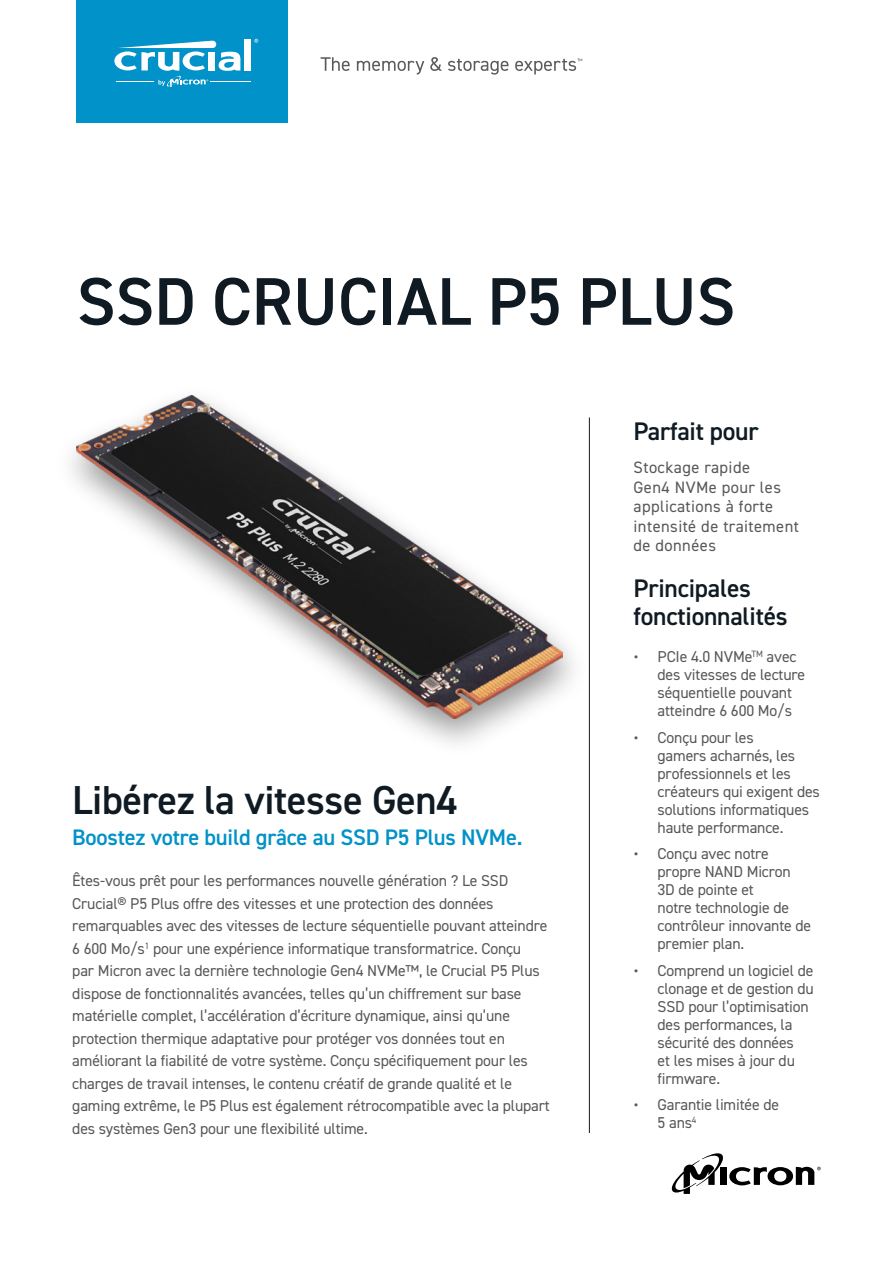
<style>
.page{position:relative;width:893px;height:1263px;background:#fff}
.page>*{position:absolute;margin:0;border:0;box-sizing:border-box;transform-origin:0 0}
.t1{font:600 67.5px "DIN2014";color:#0f1a23}
.t2{font:600 40.5px "DIN2014";letter-spacing:-.01em;color:#0f1a23}
.t3{font:600 25.5px/28.5px "DIN2014";letter-spacing:-.01em;color:#0f1a23}
.t4{font:600 22.5px "DIN2014";letter-spacing:-.01em;color:#0092c8}
.t5{font:16.5px/19.5px "DIN2014";letter-spacing:.025em;color:#58585a}
.t6{font:15.75px/18px "DIN2014";letter-spacing:-.01em;color:#58585a}
.s1{font-size:18px}
</style>
<div class="page">
<div style="left:77px;top:0;width:211px;height:122px;background:#0092c8"></div>
<hr style="left:211px;top:82px;width:40px;height:1px;background:#fff">
<div style="left:245px;top:39px;width:6px;height:32px;background:#fff"></div>
<svg style="left:114px;top:41px;width:126px;height:46px"></svg>
<svg style="left:254px;top:39px;width:4px;height:4px"></svg>
<svg style="left:321px;top:57px;width:29px;height:14px"></svg>
<svg style="left:357px;top:61px;width:67px;height:13px"></svg>
<svg style="left:430px;top:57px;width:12px;height:14px"></svg>
<svg style="left:448px;top:59px;width:60px;height:16px"></svg>
<svg style="left:515px;top:59px;width:67px;height:15px"></svg>
<svg style="left:672px;top:1153px;width:149px;height:41px"></svg>
<hr style="left:589px;top:417px;width:1px;height:716px;background:#0f1a23">
<div style="left:53px;top:384px;width:538px;height:374px;background:#fff"></div>
<img style="left:77px;top:396px;width:486px;height:322px">
<h1 class="t1" style="left:77px;top:257px;width:660px">SSD CRUCIAL P5 PLUS</h1>
<h2 class="t2" style="left:72px;top:773px;width:387px">Libérez la vitesse Gen4</h2>
<h3 class="t4" style="left:72px;top:822px;width:452px">Boostez votre build grâce au SSD P5 Plus NVMe.</h3>
<p class="t6" style="left:72px;top:869px;width:479px;line-height:22.5px">Êtes-vous prêt pour les performances nouvelle génération ? Le SSD Crucial® P5 Plus offre des vitesses et une protection des données remarquables avec des vitesses de lecture séquentielle pouvant atteindre 6 600 Mo/s<sup>1</sup> pour une expérience informatique transformatrice. Conçu<br>par Micron avec la dernière technologie Gen4 NVMe™, le Crucial P5 Plus dispose de fonctionnalités avancées, telles qu’un chiffrement sur base matérielle complet, l’accélération d’écriture dynamique, ainsi qu’une protection thermique adaptative pour protéger vos données tout en améliorant la fiabilité de votre système. Conçu spécifiquement pour les charges de travail intenses, le contenu créatif de grande qualité et le gaming extrême, le P5 Plus est également rétrocompatible avec la plupart des systèmes Gen3 pour une flexibilité ultime.</p>
<h3 class="t3" style="left:634px;top:417px;width:127px">Parfait pour</h3>
<p class="t5" style="left:634px;top:457px;width:167px">Stockage rapide<br>Gen4 NVMe pour les applications à forte intensité de traitement de données</p>
<h3 class="t3" style="left:634px;top:573px;width:156px">Principales fonctionnalités</h3>
<p class="t6" style="left:658px;top:647px;width:149px;text-indent:-24px"><span class="s1">•</span> PCIe 4.0 NVMe<sup>TM</sup> avec des vitesses de lecture séquentielle pouvant atteindre 6 600 Mo/s</p>
<p class="t6" style="left:658px;top:728px;width:164px;text-indent:-24px"><span class="s1">•</span> Conçu pour les<br>gamers acharnés, les professionnels et les créateurs qui exigent des solutions informatiques haute performance.</p>
<p class="t6" style="left:658px;top:844px;width:155px;text-indent:-24px"><span class="s1">•</span> Conçu avec notre propre NAND Micron<br>3D de pointe et<br>notre technologie de contrôleur innovante de premier plan.</p>
<p class="t6" style="left:658px;top:961px;width:158px;text-indent:-24px"><span class="s1">•</span> Comprend un logiciel de clonage et de gestion du<br>SSD pour l’optimisation des performances, la sécurité des données<br>et les mises à jour du firmware.</p>
<p class="t6" style="left:658px;top:1095px;width:123px;text-indent:-24px"><span class="s1">•</span> Garantie limitée de<br>5 ans<sup>4</sup></p>
</div>
